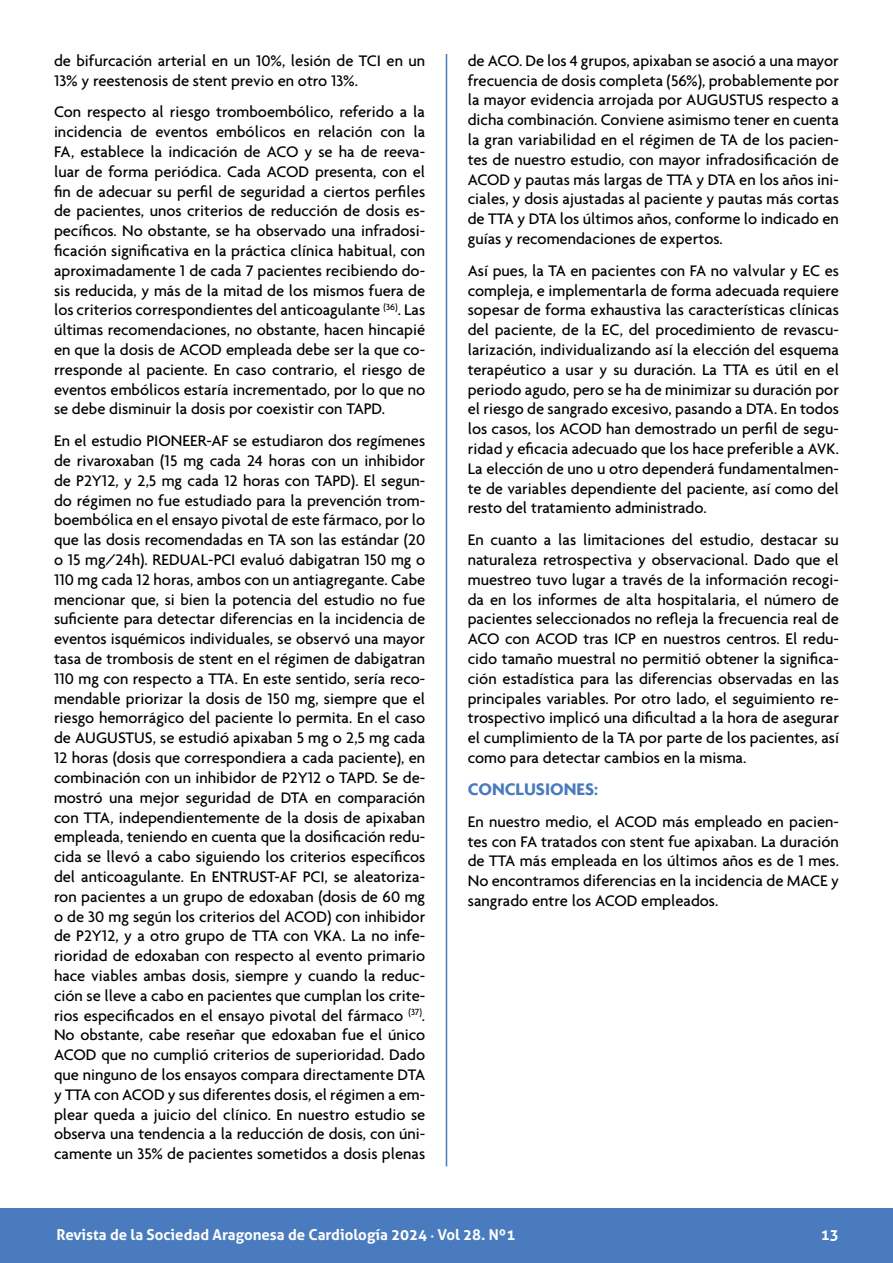
<style>
.page{position:relative;width:893px;height:1263px;background:#fff}
.page>*{position:absolute;margin:0;border:0;box-sizing:border-box;transform-origin:0 0}
.t1{font:700 18px "Agenda";color:#497bbe}
.t2{font:500 16.5px/19.8px "Agenda";color:#000;text-align:justify}
.t3{font:700 15px "Aller";color:#fff}
.s1{font-family:"Minion Pro"}
</style>
<div class="page">
<div style="left:0;top:1209px;width:893px;height:54px;background:#497bbe"></div>
<hr style="left:446px;top:54px;width:1px;height:1112px;background:#497bbe">
<p class="t2" style="left:54px;top:50px;width:373px">de bifurcación arterial en un 10%, lesión de TCI en un<br>13% y reestenosis de stent previo en otro 13%.</p>
<p class="t2" style="left:54px;top:102px;width:373px">Con respecto al riesgo tromboembólico, referido a la incidencia de eventos embólicos en relación con la FA, establece la indicación de ACO y se ha de reeva&shy;luar de forma periódica. Cada ACOD presenta, con el fin de adecuar su perfil de seguridad a ciertos perfiles de pacientes, unos criterios de reducción de dosis es&shy;pecíficos. No obstante, se ha observado una infradosi&shy;ficación significativa en la práctica clínica habitual, con aproximadamente 1 de cada 7 pacientes recibiendo do&shy;sis reducida, y más de la mitad de los mismos fuera de los criterios correspondientes del anticoagulante <sup>(36)</sup>. Las últimas recomendaciones, no obstante, hacen hincapié en que la dosis de ACOD empleada debe ser la que co&shy;rresponde al paciente. En caso contrario, el riesgo de eventos embólicos estaría incrementado, por lo que no se debe disminuir la dosis por coexistir con TAPD.</p>
<p class="t2" style="left:54px;top:431px;width:373px">En el estudio PIONEER-AF se estudiaron dos regímenes de rivaroxaban (15 mg cada 24 horas con un inhibidor de P2Y12, y 2,5 mg cada 12 horas con TAPD). El segun&shy;do régimen no fue estudiado para la prevención trom&shy;boembólica en el ensayo pivotal de este fármaco, por lo que las dosis recomendadas en TA son las estándar (20 o 15 mg/24h). REDUAL-PCI evaluó dabigatran 150 mg o 110 mg cada 12 horas, ambos con un antiagregante. Cabe mencionar que, si bien la potencia del estudio no fue suficiente para detectar diferencias en la incidencia de eventos isquémicos individuales, se observó una mayor tasa de trombosis de stent en el régimen de dabigatran 110 mg con respecto a TTA. En este sentido, sería reco&shy;mendable priorizar la dosis de 150 mg, siempre que el riesgo hemorrágico del paciente lo permita. En el caso de AUGUSTUS, se estudió apixaban 5 mg o 2,5 mg cada 12 horas (dosis que correspondiera a cada paciente), en combinación con un inhibidor de P2Y12 o TAPD. Se de&shy;mostró una mejor seguridad de DTA en comparación con TTA, independientemente de la dosis de apixaban empleada, teniendo en cuenta que la dosificación redu&shy;cida se llevó a cabo siguiendo los criterios específicos del anticoagulante. En ENTRUST-AF PCI, se aleatoriza&shy;ron pacientes a un grupo de edoxaban (dosis de 60 mg o de 30 mg según los criterios del ACOD) con inhibidor de P2Y12, y a otro grupo de TTA con VKA. La no infe&shy;rioridad de edoxaban con respecto al evento primario hace viables ambas dosis, siempre y cuando la reduc&shy;ción se lleve a cabo en pacientes que cumplan los crite&shy;rios especificados en el ensayo pivotal del fármaco <sup>(37)</sup>.<br>No obstante, cabe reseñar que edoxaban fue el único ACOD que no cumplió criterios de superioridad. Dado que ninguno de los ensayos compara directamente DTA y TTA con ACOD y sus diferentes dosis, el régimen a em&shy;plear queda a juicio del clínico. En nuestro estudio se observa una tendencia a la reducción de dosis, con úni&shy;camente un 35% de pacientes sometidos a dosis plenas</p>
<p class="t2" style="left:468px;top:50px;width:373px">de ACO. De los 4 grupos, apixaban se asoció a una mayor frecuencia de dosis completa (56%), probablemente por la mayor evidencia arrojada por AUGUSTUS respecto a dicha combinación. Conviene asimismo tener en cuenta la gran variabilidad en el régimen de TA de los pacien&shy;tes de nuestro estudio, con mayor infradosificación de ACOD y pautas más largas de TTA y DTA en los años ini&shy;ciales, y dosis ajustadas al paciente y pautas más cortas de TTA y DTA los últimos años, conforme lo indicado en guías y recomendaciones de expertos.</p>
<p class="t2" style="left:468px;top:260px;width:373px">Así pues, la TA en pacientes con FA no valvular y EC es compleja, e implementarla de forma adecuada requiere sopesar de forma exhaustiva las características clínicas del paciente, de la EC, del procedimiento de revascu&shy;larización, individualizando así la elección del esquema terapéutico a usar y su duración. La TTA es útil en el periodo agudo, pero se ha de minimizar su duración por el riesgo de sangrado excesivo, pasando a DTA. En todos los casos, los ACOD han demostrado un perfil de segu&shy;ridad y eficacia adecuado que los hace preferible a AVK.<br>La elección de uno u otro dependerá fundamentalmen&shy;te de variables dependiente del paciente, así como del resto del tratamiento administrado.</p>
<p class="t2" style="left:468px;top:530px;width:373px">En cuanto a las limitaciones del estudio, destacar su naturaleza retrospectiva y observacional. Dado que el muestreo tuvo lugar a través de la información recogi&shy;da en los informes de alta hospitalaria, el número de pacientes seleccionados no refleja la frecuencia real de ACO con ACOD tras ICP en nuestros centros. El redu&shy;cido tamaño muestral no permitió obtener la significa&shy;ción estadística para las diferencias observadas en las principales variables. Por otro lado, el seguimiento re&shy;trospectivo implicó una dificultad a la hora de asegurar el cumplimiento de la TA por parte de los pacientes, así como para detectar cambios en la misma.</p>
<p class="t1" style="left:468px;top:778px;width:132px">CONCLUSIONES:</p>
<p class="t2" style="left:468px;top:811px;width:373px">En nuestro medio, el ACOD más empleado en pacien&shy;tes con FA tratados con stent fue apixaban. La duración de TTA más empleada en los últimos años es de 1 mes.<br>No encontramos diferencias en la incidencia de MACE y sangrado entre los ACOD empleados.</p>
<p class="t3" style="left:56px;top:1225px;width:461px">Revista de la Sociedad Aragonesa de Cardiología 2024 <span class="s1">·</span> Vol 28. Nº1</p>
<p class="t3" style="left:821px;top:1225px;width:19px">13</p>
</div>
